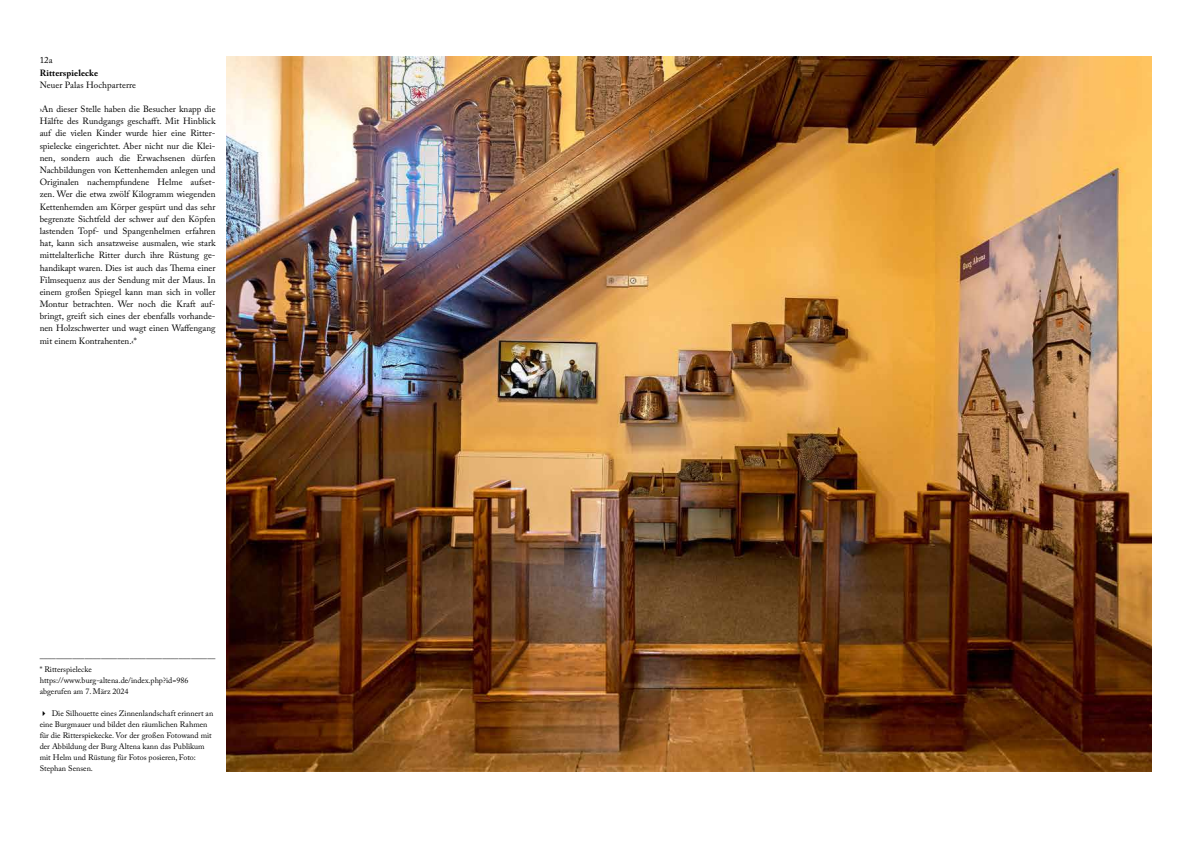
<style>
.page{position:relative;width:1191px;height:842px;background:#fff}
.page>*{position:absolute;margin:0;border:0;box-sizing:border-box;transform-origin:0 0}
.t1{font:9px/12.2px "Adobe Caslon Pro";color:#000;text-align:justify}
.t2{font:700 9px "Adobe Caslon Pro";letter-spacing:.01em;color:#000}
.t3{font:8px/11px "Adobe Caslon Pro";color:#000}
</style>
<div class="page">
<img style="left:227px;top:57px;width:924px;height:714px">
<p class="t1" style="left:40px;top:54px;width:15px">12a</p>
<p class="t2" style="left:40px;top:67px;width:60px">Ritterspielecke</p>
<p class="t1" style="left:40px;top:78px;width:98px">Neuer Palas Hochparterre</p>
<p class="t1" style="left:40px;top:103px;width:177px">›An dieser Stelle haben die Besucher knapp die Hälfte des Rundgangs geschafft. Mit Hinblick auf die vielen Kinder wurde hier eine Ritter&shy;spielecke eingerichtet. Aber nicht nur die Klei&shy;nen, sondern auch die Erwachsenen dürfen Nachbildungen von Kettenhemden anlegen und Originalen nachempfundene Helme aufset&shy;zen. Wer die etwa zwölf Kilogramm wiegenden Kettenhemden am Körper gespürt und das sehr begrenzte Sichtfeld der schwer auf den Köpfen lastenden Topf- und Spangenhelmen erfahren hat, kann sich ansatzweise ausmalen, wie stark mittelalterliche Ritter durch ihre Rüstung ge&shy;handikapt waren. Dies ist auch das Thema einer Filmsequenz aus der Sendung mit der Maus. In einem großen Spiegel kann man sich in voller Montur betrachten. Wer noch die Kraft auf&shy;bringt, greift sich eines der ebenfalls vorhande&shy;nen Holzschwerter und wagt einen Waffengang mit einem Kontrahenten.‹*</p>
<p class="t3" style="left:40px;top:653px;width:177px">––––––––––––––––––––––––––––––––––––––––––– * Ritterspielecke https://www.burg-altena.de/index.php?id=986 abgerufen am 7. März 2024</p>
<p class="t3" style="left:40px;top:708px;width:175px">✔ Die Silhouette eines Zinnenlandschaft erinnert an eine Burgmauer und bildet den räumlichen Rahmen für die Ritterspiekecke. Vor der großen Fotowand mit der Abbildung der Burg Altena kann das Publikum mit Helm und Rüstung für Fotos posieren, Foto:<br>Stephan Sensen.</p>
</div>
